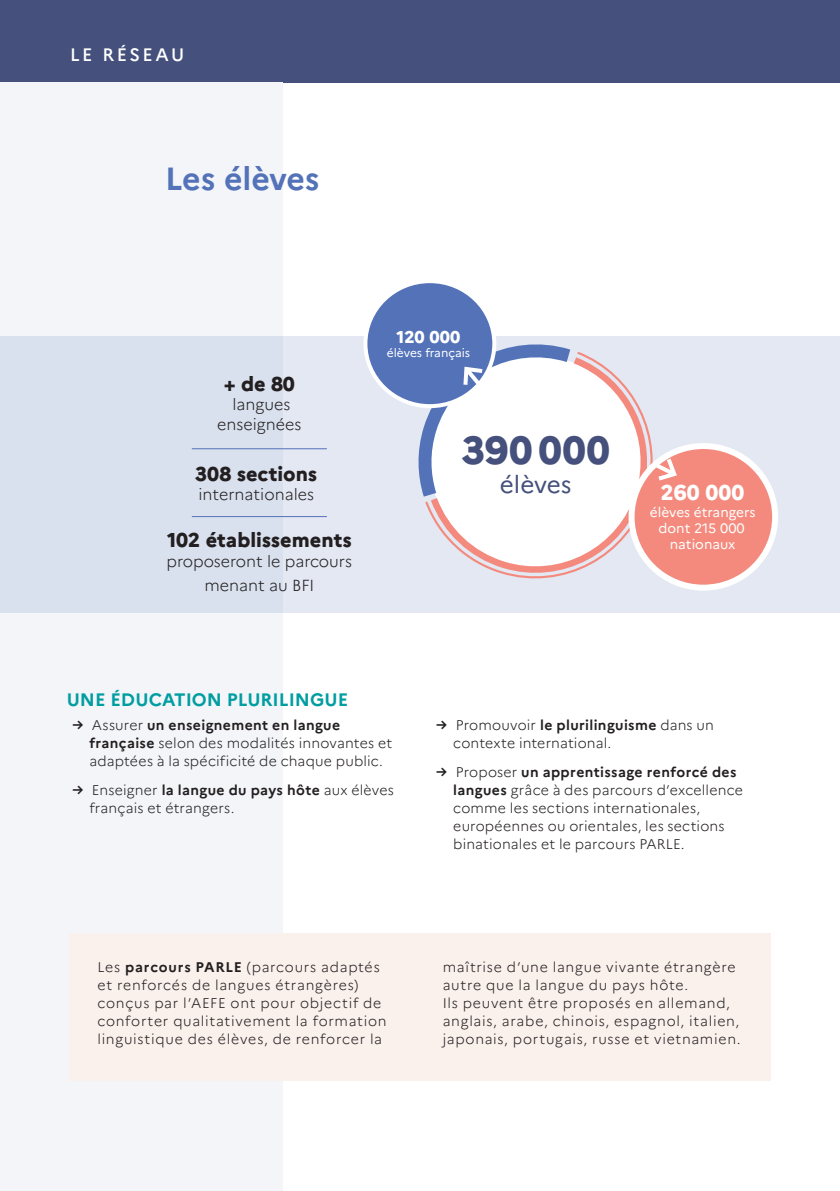
<style>
.page{position:relative;width:840px;height:1191px;background:#fff}
.page>*{position:absolute;margin:0;border:0;box-sizing:border-box;transform-origin:0 0}
.t1{font:800 39.2px "Marianne";letter-spacing:.01em;color:#45517c}
.t2{font:700 32px "Marianne";letter-spacing:-.005em;color:#5372b8}
.t3{font:24.2px "Marianne";letter-spacing:-.005em;color:#45517c}
.t4{font:800 21.4px "Marianne";letter-spacing:.005em;color:#fff}
.t5{font:800 20px "Marianne";color:#231f20}
.titre_1_vert{font:700 18px "Marianne";color:#009da1}
.t6{font:500 18px "Marianne";letter-spacing:.14em;color:#fff}
.t7{font:800 17px "Marianne";letter-spacing:.005em;color:#fff}
.t8{font:300 16px/19.2px "Marianne";color:#231f20;text-align:center}
.t9{font:300 14px/18px "Marianne";letter-spacing:.045em;color:#231f20}
.t10{font:300 14px/18px "Marianne";letter-spacing:.015em;color:#231f20}
.t11{font:300 14px/18px "Marianne";letter-spacing:.01em;color:#231f20}
.t12{font:300 14px/18px "Marianne";letter-spacing:.005em;color:#231f20}
.t13{font:13.6px "Marianne";color:#fff}
.t14{font:12px "Marianne";letter-spacing:-.005em;color:#fff}
.s1{font-weight:700}
</style>
<div class="page">
<div style="left:0;top:0;width:839px;height:82px;background:#45517c"></div>
<div style="left:0;top:82px;width:282px;height:1109px;background:#f3f5f9"></div>
<div style="left:0;top:336px;width:839px;height:276px;background:#e3e8f3"></div>
<svg style="left:429px;top:354px;width:237px;height:227px"></svg>
<div style="left:365px;top:281px;width:129px;height:125px;background:#5372b8;border-radius:50%"></div>
<div style="left:363px;top:279px;width:133px;height:129px;border:4px solid #fff;border-radius:50%"></div>
<div style="left:631px;top:446px;width:143px;height:141px;background:#f48a7d;border-radius:50%"></div>
<div style="left:628px;top:443px;width:149px;height:147px;border:6px solid #fff;border-radius:50%"></div>
<div style="left:69px;top:933px;width:701px;height:147px;background:#faf0ec"></div>
<hr style="left:192px;top:448px;width:135px;height:1px;background:#5372b8">
<hr style="left:192px;top:516px;width:135px;height:1px;background:#5372b8">
<svg style="left:406px;top:338px;width:178px;height:173px"></svg>
<svg style="left:650px;top:454px;width:27px;height:27px"></svg>
<p class="t6" style="left:70px;top:43px;width:116px">LE RÉSEAU</p>
<p class="t2" style="left:165px;top:159px;width:156px">Les élèves</p>
<p class="t5" style="left:223px;top:372px;width:73px">+ de 80</p>
<p class="t8" style="left:217px;top:395px;width:86px">langues enseignées</p>
<p class="t5" style="left:195px;top:461px;width:124px">308 sections</p>
<p class="t8" style="left:198px;top:485px;width:117px">internationales</p>
<p class="t5" style="left:167px;top:528px;width:186px">102 établissements</p>
<p class="t8" style="left:166px;top:549px;width:187px;line-height:24px">proposeront le parcours menant au BFI</p>
<p class="t7" style="left:396px;top:326px;width:65px">120 000</p>
<p class="t14" style="left:386px;top:345px;width:85px">élèves français</p>
<p class="t1" style="left:461px;top:426px;width:149px">390 000</p>
<p class="t3" style="left:499px;top:470px;width:73px">élèves</p>
<p class="t4" style="left:660px;top:479px;width:85px">260 000</p>
<p class="t13" style="left:649px;top:503px;width:107px">élèves étrangers</p>
<p class="t13" style="left:658px;top:520px;width:88px">dont 215 000</p>
<p class="t13" style="left:669px;top:536px;width:67px">nationaux</p>
<p class="titre_1_vert" style="left:67px;top:688px;width:283px">UNE ÉDUCATION PLURILINGUE</p>
<p class="t11" style="left:89px;top:715px;width:304px;text-indent:-17px"><span class="s1">→</span> Assurer <span class="s1">un enseignement en langue française</span> selon des modalités innovantes et adaptées à la spécificité de chaque public.</p>
<p class="t10" style="left:89px;top:781px;width:306px;text-indent:-17px"><span class="s1">→</span> Enseigner <span class="s1">la langue du pays hôte</span> aux élèves français et étrangers.</p>
<p class="t12" style="left:453px;top:715px;width:262px;text-indent:-17px"><span class="s1">→</span> Promouvoir <span class="s1">le plurilinguisme</span> dans un contexte international.</p>
<p class="t10" style="left:453px;top:763px;width:291px;text-indent:-17px"><span class="s1">→</span> Proposer <span class="s1">un apprentissage renforcé des langues</span> grâce à des parcours d’excellence comme les sections internationales, européennes ou orientales, les sections binationales et le parcours PARLE.</p>
<p class="t9" style="left:97px;top:958px;width:290px">Les <span class="s1">parcours PARLE</span> (parcours adaptés et renforcés de langues étrangères) conçus par l’AEFE ont pour objectif de conforter qualitativement la formation linguistique des élèves, de renforcer la</p>
<p class="t9" style="left:442px;top:958px;width:294px">maîtrise d’une langue vivante étrangère autre que la langue du pays hôte.</p>
<p class="t9" style="left:442px;top:994px;width:299px">Ils peuvent être proposés en allemand, anglais, arabe, chinois, espagnol, italien, japonais, portugais, russe et vietnamien.</p>
</div>
